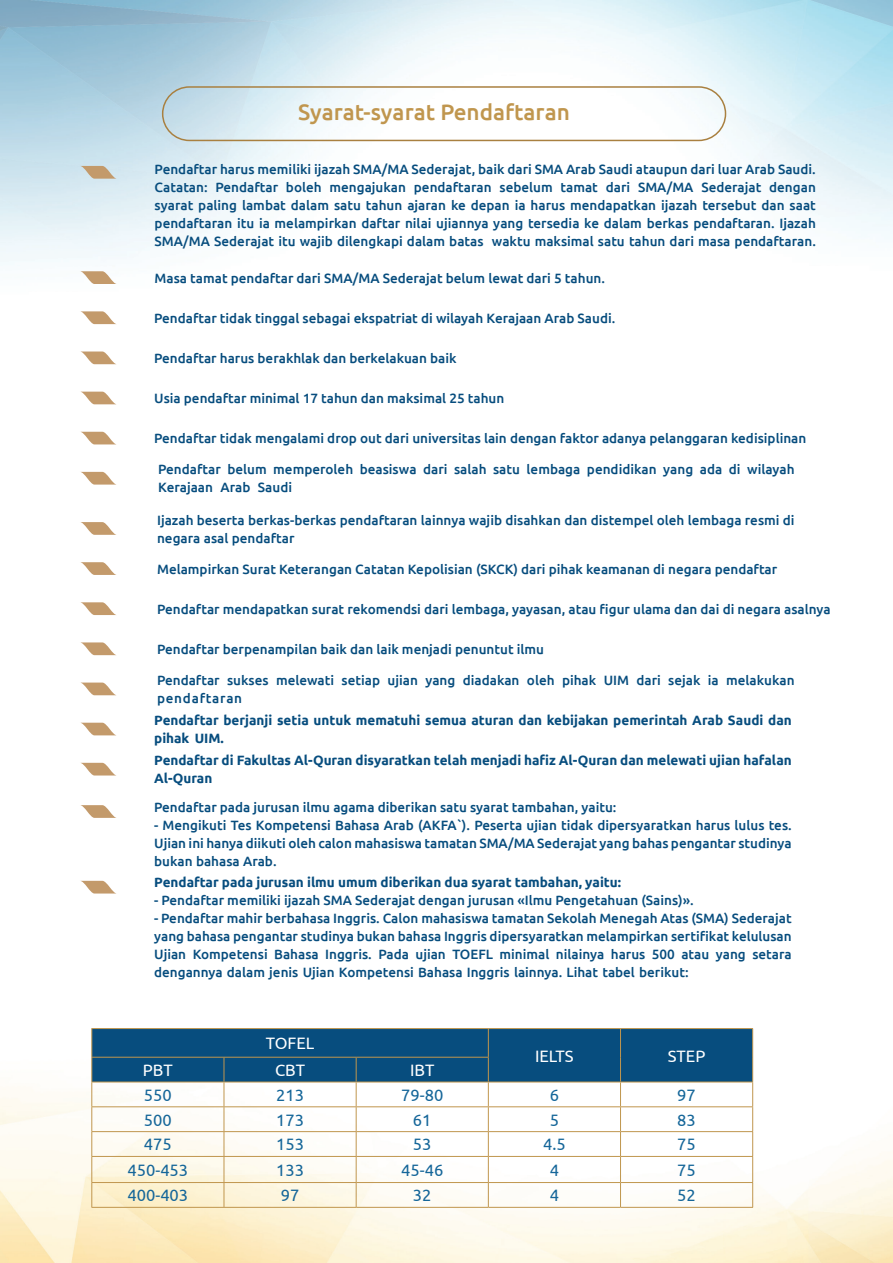
<style>
.page{position:relative;width:893px;height:1263px;background:#fff}
.page>*{position:absolute;margin:0;border:0;box-sizing:border-box;transform-origin:0 0}
.t1{font:500 22.5px "Ubuntu";color:#c0964e}
.t2{font:16.5px "Ubuntu";color:#156699}
.t3{font:16.5px "Ubuntu";color:#fff}
.t4{font:500 13.5px/18px "Ubuntu";color:#074d7e;text-align:right}
.t5{font:700 13.5px/18px "Ubuntu";color:#074d7e}
.t6{font:500 13.5px/18px "Ubuntu";letter-spacing:.055em;color:#074d7e}
</style>
<div class="page">
<img style="left:0;top:0;width:893px;height:1263px">
<svg style="left:91px;top:1028px;width:662px;height:179px"></svg>
<hr style="left:91px;top:1207px;width:133px;height:1px;background:#c0964e">
<hr style="left:224px;top:1207px;width:132px;height:1px;background:#c0964e">
<hr style="left:356px;top:1207px;width:132px;height:1px;background:#c0964e">
<hr style="left:488px;top:1207px;width:132px;height:1px;background:#c0964e">
<hr style="left:620px;top:1207px;width:133px;height:1px;background:#c0964e">
<svg style="left:80px;top:166px;width:37px;height:13px"></svg>
<svg style="left:80px;top:271px;width:37px;height:13px"></svg>
<svg style="left:80px;top:311px;width:37px;height:13px"></svg>
<svg style="left:80px;top:351px;width:37px;height:13px"></svg>
<svg style="left:80px;top:392px;width:37px;height:12px"></svg>
<svg style="left:80px;top:432px;width:37px;height:12px"></svg>
<svg style="left:80px;top:472px;width:37px;height:13px"></svg>
<svg style="left:80px;top:522px;width:37px;height:13px"></svg>
<svg style="left:80px;top:562px;width:37px;height:13px"></svg>
<svg style="left:80px;top:602px;width:37px;height:13px"></svg>
<svg style="left:80px;top:642px;width:37px;height:13px"></svg>
<svg style="left:80px;top:682px;width:37px;height:13px"></svg>
<svg style="left:80px;top:723px;width:37px;height:12px"></svg>
<svg style="left:80px;top:763px;width:37px;height:12px"></svg>
<svg style="left:80px;top:805px;width:37px;height:13px"></svg>
<svg style="left:80px;top:881px;width:37px;height:12px"></svg>
<div style="left:162px;top:86px;width:564px;height:55px;border:2px solid #a98040;border-radius:27px"></div>
<h1 class="t1" style="left:298px;top:98px;width:273px">Syarat-syarat Pendaftaran</h1>
<p class="t4" style="left:155px;top:160px;width:663px">Pendaftar harus memiliki ijazah SMA/MA Sederajat, baik dari SMA Arab Saudi ataupun dari luar Arab Saudi. dengan</p>
<p class="t4" style="left:638px;top:178px;width:57px">SMA/MA</p>
<p class="t4" style="left:216px;top:178px;width:64px">Pendaftar</p>
<p class="t4" style="left:286px;top:178px;width:37px">boleh</p>
<p class="t4" style="left:330px;top:178px;width:78px">mengajukan</p>
<p class="t4" style="left:414px;top:178px;width:79px">pendaftaran</p>
<p class="t4" style="left:499px;top:178px;width:55px">sebelum</p>
<p class="t4" style="left:606px;top:178px;width:26px">dari</p>
<p class="t4" style="left:701px;top:178px;width:61px">Sederajat</p>
<p class="t4" style="left:155px;top:178px;width:55px">Catatan:</p>
<p class="t4" style="left:155px;top:196px;width:663px">syarat paling lambat dalam satu tahun ajaran ke depan ia harus mendapatkan ijazah tersebut dan saat</p>
<p class="t4" style="left:155px;top:214px;width:663px">pendaftaran itu ia melampirkan daftar nilai ujiannya yang tersedia ke dalam berkas pendaftaran. Ijazah</p>
<p class="t4" style="left:492px;top:232px;width:326px">waktu maksimal satu tahun dari masa pendaftaran.</p>
<p class="t4" style="left:561px;top:178px;width:39px">tamat</p>
<p class="t4" style="left:155px;top:232px;width:330px">SMA/MA Sederajat itu wajib dilengkapi dalam batas</p>
<p class="t4" style="left:155px;top:269px;width:452px">Masa tamat pendaftar dari SMA/MA Sederajat belum lewat dari 5 tahun.</p>
<p class="t4" style="left:154px;top:309px;width:463px">Pendaftar tidak tinggal sebagai ekspatriat di wilayah Kerajaan Arab Saudi.</p>
<p class="t4" style="left:154px;top:349px;width:304px">Pendaftar harus berakhlak dan berkelakuan baik</p>
<p class="t4" style="left:154px;top:389px;width:352px">Usia pendaftar minimal 17 tahun dan maksimal 25 tahun</p>
<p class="t4" style="left:154px;top:429px;width:654px">Pendaftar tidak mengalami drop out dari universitas lain dengan faktor adanya pelanggaran kedisiplinan</p>
<p class="t4" style="left:747px;top:460px;width:49px">wilayah</p>
<p class="t4" style="left:158px;top:460px;width:64px">Pendaftar</p>
<p class="t4" style="left:227px;top:460px;width:41px">belum</p>
<p class="t4" style="left:273px;top:460px;width:81px">memperoleh</p>
<p class="t4" style="left:360px;top:460px;width:58px">beasiswa</p>
<p class="t4" style="left:423px;top:460px;width:26px">dari</p>
<p class="t4" style="left:454px;top:460px;width:34px">salah</p>
<p class="t4" style="left:527px;top:460px;width:55px">lembaga</p>
<p class="t4" style="left:587px;top:460px;width:71px">pendidikan</p>
<p class="t4" style="left:700px;top:460px;width:24px">ada</p>
<p class="t4" style="left:729px;top:460px;width:13px">di</p>
<p class="t4" style="left:493px;top:460px;width:28px">satu</p>
<p class="t4" style="left:663px;top:460px;width:32px">yang</p>
<p class="t4" style="left:221px;top:478px;width:31px">Arab</p>
<p class="t4" style="left:258px;top:478px;width:36px">Saudi</p>
<p class="t4" style="left:158px;top:478px;width:56px">Kerajaan</p>
<p class="t4" style="left:157px;top:510px;width:639px;text-align:left">Ijazah beserta berkas-berkas pendaftaran lainnya wajib disahkan dan distempel oleh lembaga resmi di negara asal pendaftar</p>
<p class="t4" style="left:157px;top:559px;width:622px">Melampirkan Surat Keterangan Catatan Kepolisian (SKCK) dari pihak keamanan di negara pendaftar</p>
<p class="t4" style="left:157px;top:600px;width:675px">Pendaftar mendapatkan surat rekomendsi dari lembaga, yayasan, atau figur ulama dan dai di negara asalnya</p>
<p class="t4" style="left:157px;top:640px;width:389px">Pendaftar berpenampilan baik dan laik menjadi penuntut ilmu</p>
<p class="t4" style="left:726px;top:671px;width:70px">melakukan</p>
<p class="t6" style="left:157px;top:671px;width:87px">Pendaftar pendaftaran</p>
<p class="t5" style="left:154px;top:711px;width:639px">Pendaftar berjanji setia untuk mematuhi semua aturan dan kebijakan pemerintah Arab Saudi dan pihak UIM.</p>
<p class="t5" style="left:154px;top:751px;width:639px">Pendaftar di Fakultas Al-Quran disyaratkan telah menjadi hafiz Al-Quran dan melewati ujian hafalan<br>Al-Quran</p>
<p class="t4" style="left:227px;top:671px;width:43px">sukses</p>
<p class="t4" style="left:276px;top:671px;width:60px">melewati</p>
<p class="t4" style="left:463px;top:671px;width:58px">diadakan</p>
<p class="t4" style="left:527px;top:671px;width:29px">oleh</p>
<p class="t4" style="left:562px;top:671px;width:36px">pihak</p>
<p class="t4" style="left:636px;top:671px;width:26px">dari</p>
<p class="t4" style="left:668px;top:671px;width:34px">sejak</p>
<p class="t4" style="left:342px;top:671px;width:40px">setiap</p>
<p class="t4" style="left:387px;top:671px;width:32px">ujian</p>
<p class="t4" style="left:708px;top:671px;width:12px">ia</p>
<p class="t4" style="left:604px;top:671px;width:27px">UIM</p>
<p class="t4" style="left:425px;top:671px;width:32px">yang</p>
<p class="t4" style="left:154px;top:797px;width:464px">Pendaftar pada jurusan ilmu agama diberikan satu syarat tambahan, yaitu:</p>
<p class="t4" style="left:154px;top:815px;width:639px;text-align:justify">- Mengikuti Tes Kompetensi Bahasa Arab (AKFA`). Peserta ujian tidak dipersyaratkan harus lulus tes.<br>Ujian ini hanya diikuti oleh calon mahasiswa tamatan SMA/MA Sederajat yang bahas pengantar studinya bukan bahasa Arab.</p>
<p class="t5" style="left:154px;top:873px;width:468px">Pendaftar pada jurusan ilmu umum diberikan dua syarat tambahan, yaitu:</p>
<p class="t4" style="left:154px;top:891px;width:541px">- Pendaftar memiliki ijazah SMA Sederajat dengan jurusan «Ilmu Pengetahuan (Sains .«(</p>
<p class="t4" style="left:154px;top:909px;width:639px">- Pendaftar mahir berbahasa Inggris. Calon mahasiswa tamatan Sekolah Menegah Atas (SMA) Sederajat yang bahasa pengantar studinya bukan bahasa Inggris dipersyaratkan melampirkan sertifikat kelulusan setara</p>
<p class="t4" style="left:274px;top:945px;width:46px">Bahasa</p>
<p class="t4" style="left:378px;top:945px;width:32px">Pada</p>
<p class="t4" style="left:499px;top:945px;width:51px">minimal</p>
<p class="t4" style="left:556px;top:945px;width:50px">nilainya</p>
<p class="t4" style="left:611px;top:945px;width:36px">harus</p>
<p class="t4" style="left:154px;top:945px;width:536px;text-align:left">Ujian<br>dengannya dalam jenis Ujian Kompetensi Bahasa Inggris lainnya. Lihat tabel berikut:</p>
<p class="t4" style="left:193px;top:945px;width:77px">Kompetensi</p>
<p class="t4" style="left:325px;top:945px;width:48px">Inggris.</p>
<p class="t4" style="left:415px;top:945px;width:32px">ujian</p>
<p class="t4" style="left:452px;top:945px;width:42px">TOEFL</p>
<p class="t4" style="left:652px;top:945px;width:25px">500</p>
<p class="t4" style="left:681px;top:945px;width:29px">atau</p>
<p class="t4" style="left:716px;top:945px;width:32px">yang</p>
<p class="t3" style="left:266px;top:1033px;width:50px">TOFEL</p>
<p class="t3" style="left:535px;top:1046px;width:40px">IELTS</p>
<p class="t3" style="left:668px;top:1046px;width:39px">STEP</p>
<p class="t3" style="left:143px;top:1060px;width:31px">PBT</p>
<p class="t3" style="left:275px;top:1060px;width:32px">CBT</p>
<p class="t3" style="left:410px;top:1060px;width:26px">IBT</p>
<p class="t2" style="left:144px;top:1085px;width:29px">550</p>
<p class="t2" style="left:276px;top:1085px;width:29px">213</p>
<p class="t2" style="left:401px;top:1085px;width:44px">79-80</p>
<p class="t2" style="left:550px;top:1085px;width:11px">6</p>
<p class="t2" style="left:677px;top:1085px;width:20px">97</p>
<p class="t2" style="left:144px;top:1110px;width:29px">500</p>
<p class="t2" style="left:276px;top:1110px;width:29px">173</p>
<p class="t2" style="left:413px;top:1110px;width:20px">61</p>
<p class="t2" style="left:550px;top:1110px;width:11px">5</p>
<p class="t2" style="left:677px;top:1110px;width:20px">83</p>
<p class="t2" style="left:144px;top:1134px;width:29px">475</p>
<p class="t2" style="left:276px;top:1134px;width:29px">153</p>
<p class="t2" style="left:413px;top:1134px;width:20px">53</p>
<p class="t2" style="left:543px;top:1134px;width:24px">4.5</p>
<p class="t2" style="left:677px;top:1134px;width:20px">75</p>
<p class="t2" style="left:127px;top:1160px;width:62px">450-453</p>
<p class="t2" style="left:276px;top:1160px;width:29px">133</p>
<p class="t2" style="left:401px;top:1160px;width:44px">45-46</p>
<p class="t2" style="left:550px;top:1160px;width:11px">4</p>
<p class="t2" style="left:677px;top:1160px;width:20px">75</p>
<p class="t2" style="left:127px;top:1185px;width:62px">400-403</p>
<p class="t2" style="left:281px;top:1185px;width:20px">97</p>
<p class="t2" style="left:413px;top:1185px;width:20px">32</p>
<p class="t2" style="left:550px;top:1185px;width:11px">4</p>
<p class="t2" style="left:677px;top:1185px;width:20px">52</p>
</div>
